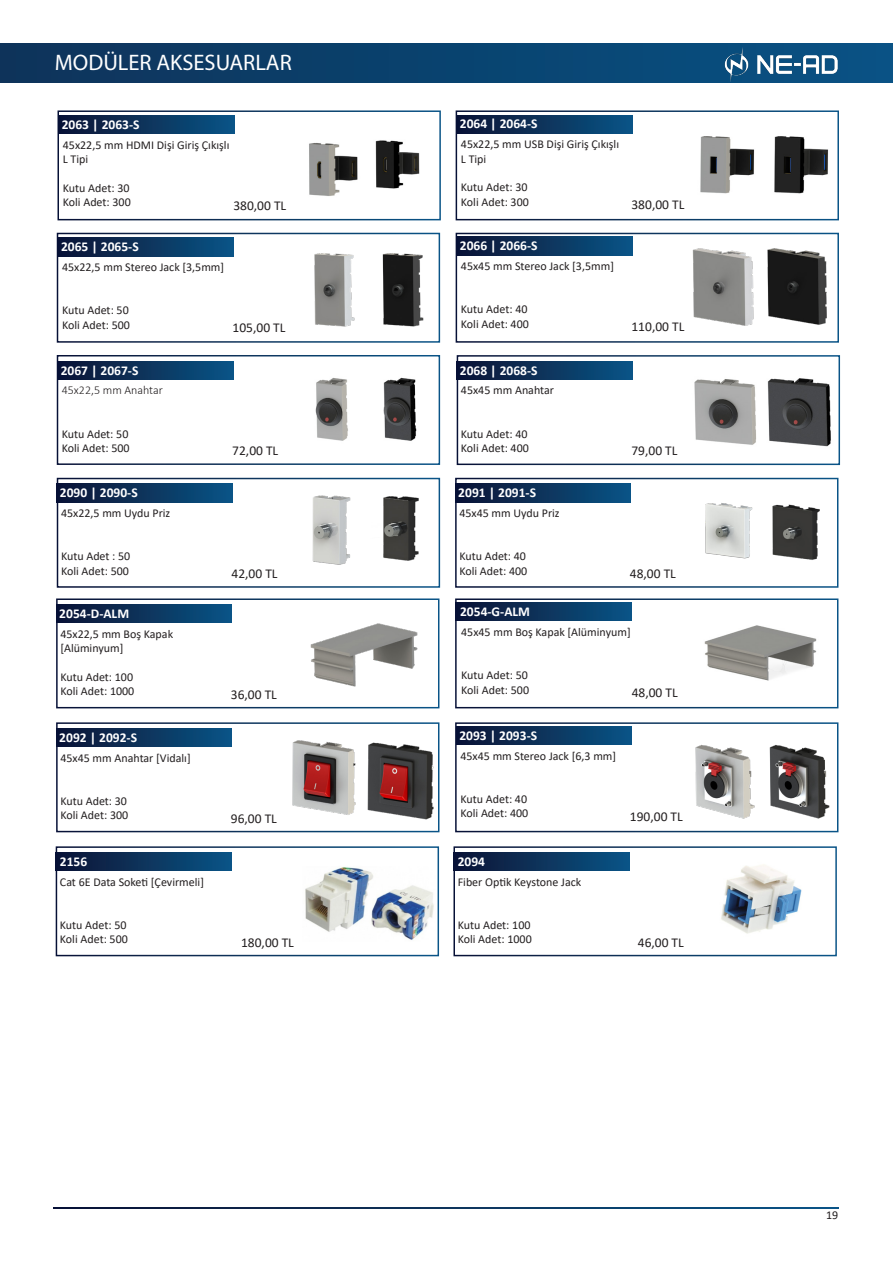
<style>
.page{position:relative;width:893px;height:1263px;background:#fff}
.page>*{position:absolute;margin:0;border:0;box-sizing:border-box;transform-origin:0 0}
.t1{font:22.5px "Myriad Pro";color:#fff}
.t2{font:700 13.5px "Calibri";color:#fff}
.t3{font:13.5px "Calibri";color:#231f20}
.t4{font:12px/14.4px "Calibri";color:#231f20}
.t5{font:300 12px "Calibri";color:#231f20}
</style>
<div class="page">
<svg style="left:54px;top:1207px;width:785px;height:1px"></svg>
<div style="left:58px;top:110px;width:383px;height:110px;border:2px solid #fff"></div>
<div style="left:456px;top:110px;width:383px;height:110px;border:2px solid #fff"></div>
<div style="left:57px;top:233px;width:383px;height:110px;border:2px solid #fff"></div>
<div style="left:456px;top:233px;width:383px;height:110px;border:2px solid #fff"></div>
<div style="left:59px;top:116px;width:175px;height:18px;background:linear-gradient(to right,#0c1234,#0a5585)"></div>
<div style="left:457px;top:115px;width:175px;height:18px;background:linear-gradient(to right,#0c1234,#0a5585)"></div>
<div style="left:58px;top:238px;width:175px;height:18px;background:linear-gradient(to right,#0c1234,#0a5585)"></div>
<div style="left:457px;top:237px;width:175px;height:18px;background:linear-gradient(to right,#0c1234,#0a5585)"></div>
<img style="left:375px;top:140px;width:45px;height:49px">
<img style="left:309px;top:143px;width:49px;height:53px">
<img style="left:774px;top:136px;width:54px;height:58px">
<img style="left:700px;top:136px;width:55px;height:58px">
<img style="left:382px;top:253px;width:42px;height:74px">
<img style="left:314px;top:253px;width:41px;height:74px">
<img style="left:767px;top:248px;width:60px;height:77px">
<img style="left:692px;top:248px;width:62px;height:78px">
<div style="left:57px;top:355px;width:383px;height:110px;border:2px solid #fff"></div>
<div style="left:457px;top:355px;width:383px;height:110px;border:2px solid #fff"></div>
<div style="left:57px;top:478px;width:383px;height:110px;border:2px solid #fff"></div>
<div style="left:455px;top:478px;width:383px;height:110px;border:2px solid #fff"></div>
<div style="left:56px;top:598px;width:383px;height:110px;border:2px solid #fff"></div>
<div style="left:56px;top:722px;width:383px;height:110px;border:2px solid #fff"></div>
<div style="left:455px;top:598px;width:383px;height:110px;border:2px solid #fff"></div>
<div style="left:455px;top:722px;width:383px;height:110px;border:2px solid #fff"></div>
<div style="left:58px;top:361px;width:175px;height:18px;background:linear-gradient(to right,#0c1234,#0a5586)"></div>
<div style="left:457px;top:361px;width:175px;height:18px;background:linear-gradient(to right,#0c1234,#0a5585)"></div>
<div style="left:57px;top:484px;width:175px;height:18px;background:linear-gradient(to right,#0c1234,#0a5585)"></div>
<div style="left:455px;top:484px;width:176px;height:18px;background:linear-gradient(to right,#0c1234,#0a5485)"></div>
<div style="left:56px;top:605px;width:176px;height:18px;background:linear-gradient(to right,#0c1234,#0a5485)"></div>
<div style="left:56px;top:728px;width:176px;height:19px;background:linear-gradient(to right,#0c1234,#0a5485)"></div>
<div style="left:456px;top:603px;width:175px;height:18px;background:linear-gradient(to right,#0c1234,#0a5585)"></div>
<div style="left:456px;top:727px;width:176px;height:18px;background:linear-gradient(to right,#0c1234,#0a5485)"></div>
<img style="left:383px;top:377px;width:34px;height:64px">
<img style="left:315px;top:377px;width:33px;height:64px">
<img style="left:767px;top:378px;width:64px;height:69px">
<img style="left:694px;top:379px;width:62px;height:66px">
<img style="left:383px;top:496px;width:36px;height:65px">
<img style="left:312px;top:495px;width:39px;height:70px">
<img style="left:772px;top:504px;width:48px;height:56px">
<img style="left:705px;top:503px;width:48px;height:56px">
<img style="left:310px;top:623px;width:108px;height:64px">
<img style="left:367px;top:742px;width:67px;height:78px">
<img style="left:292px;top:740px;width:64px;height:75px">
<img style="left:704px;top:625px;width:113px;height:56px">
<img style="left:769px;top:745px;width:61px;height:74px">
<img style="left:695px;top:744px;width:60px;height:75px">
<div style="left:56px;top:846px;width:383px;height:110px;border:2px solid #fff"></div>
<div style="left:56px;top:852px;width:175px;height:19px;background:linear-gradient(to right,#0c1234,#0a5585)"></div>
<img style="left:305px;top:867px;width:129px;height:73px">
<div style="left:453px;top:846px;width:384px;height:110px;border:2px solid #fff"></div>
<div style="left:453px;top:852px;width:176px;height:19px;background:linear-gradient(to right,#0c1234,#0a5485)"></div>
<img style="left:721px;top:864px;width:81px;height:70px">
<svg style="left:0;top:44px;width:893px;height:39px;background:#0a406c"></svg>
<img style="left:712px;top:43px;width:127px;height:40px">
<p class="t1" style="left:55px;top:49px;width:239px">MODÜLER AKSESUARLAR</p>
<p class="t2" style="left:460px;top:114px;width:79px">2064 | 2064-S</p>
<p class="t4" style="left:461px;top:137px;width:160px">45x22,5 mm USB Dişi Giriş Çıkışlı<br>L Tipi</p>
<p class="t4" style="left:461px;top:180px;width:68px">Kutu Adet: 30</p>
<p class="t4" style="left:461px;top:194px;width:69px">Koli Adet: 300</p>
<p class="t2" style="left:62px;top:115px;width:79px">2063 | 2063-S</p>
<p class="t4" style="left:63px;top:137px;width:168px">45x22,5 mm HDMI Dişi Giriş Çıkışlı<br>L Tipi</p>
<p class="t4" style="left:63px;top:180px;width:68px">Kutu Adet: 30</p>
<p class="t4" style="left:63px;top:195px;width:69px">Koli Adet: 300</p>
<p class="t3" style="left:233px;top:196px;width:54px">380,00 TL</p>
<p class="t3" style="left:631px;top:195px;width:54px">380,00 TL</p>
<p class="t2" style="left:61px;top:237px;width:79px">2065 | 2065-S</p>
<p class="t4" style="left:62px;top:259px;width:164px">45x22,5 mm Stereo Jack [3,5mm]</p>
<p class="t4" style="left:62px;top:303px;width:69px">Kutu Adet: 50<br>Koli Adet: 500</p>
<p class="t3" style="left:233px;top:318px;width:54px">105,00 TL</p>
<p class="t2" style="left:61px;top:360px;width:79px">2067 | 2067-S</p>
<p class="t5" style="left:62px;top:383px;width:103px">45x22,5 mm Anahtar</p>
<p class="t4" style="left:62px;top:426px;width:69px">Kutu Adet: 50<br>Koli Adet: 500</p>
<p class="t3" style="left:232px;top:441px;width:48px">72,00 TL</p>
<p class="t2" style="left:60px;top:483px;width:79px">2090 | 2090-S</p>
<p class="t4" style="left:61px;top:506px;width:111px">45x22,5 mm Uydu Priz</p>
<p class="t4" style="left:61px;top:549px;width:71px">Kutu Adet : 50</p>
<p class="t4" style="left:61px;top:563px;width:69px">Koli Adet: 500</p>
<p class="t3" style="left:232px;top:564px;width:48px">42,00 TL</p>
<p class="t2" style="left:59px;top:604px;width:71px">2054-D-ALM</p>
<p class="t4" style="left:60px;top:626px;width:114px">45x22,5 mm Boş Kapak</p>
<p class="t4" style="left:60px;top:641px;width:65px">[Alüminyum]</p>
<p class="t4" style="left:60px;top:669px;width:74px">Kutu Adet: 100</p>
<p class="t4" style="left:60px;top:684px;width:76px">Koli Adet: 1000</p>
<p class="t3" style="left:231px;top:685px;width:48px">36,00 TL</p>
<p class="t2" style="left:59px;top:728px;width:79px">2092 | 2092-S</p>
<p class="t4" style="left:60px;top:750px;width:132px">45x45 mm Anahtar [Vidalı]</p>
<p class="t4" style="left:60px;top:793px;width:68px">Kutu Adet: 30</p>
<p class="t4" style="left:60px;top:808px;width:69px">Koli Adet: 300</p>
<p class="t3" style="left:231px;top:809px;width:48px">96,00 TL</p>
<p class="t2" style="left:60px;top:852px;width:29px">2156</p>
<p class="t4" style="left:60px;top:874px;width:146px">Cat 6E Data Soketi [Çevirmeli]</p>
<p class="t4" style="left:60px;top:917px;width:68px">Kutu Adet: 50</p>
<p class="t4" style="left:60px;top:932px;width:69px">Koli Adet: 500</p>
<p class="t3" style="left:241px;top:933px;width:54px">180,00 TL</p>
<p class="t2" style="left:460px;top:236px;width:79px">2066 | 2066-S</p>
<p class="t4" style="left:461px;top:258px;width:155px">45x45 mm Stereo Jack [3,5mm]</p>
<p class="t4" style="left:461px;top:302px;width:69px">Kutu Adet: 40<br>Koli Adet: 400</p>
<p class="t2" style="left:460px;top:361px;width:79px">2068 | 2068-S</p>
<p class="t4" style="left:461px;top:383px;width:95px">45x45 mm Anahtar</p>
<p class="t4" style="left:461px;top:426px;width:69px">Kutu Adet: 40<br>Koli Adet: 400</p>
<p class="t3" style="left:631px;top:317px;width:54px">110,00 TL</p>
<p class="t3" style="left:631px;top:441px;width:48px">79,00 TL</p>
<p class="t2" style="left:458px;top:483px;width:79px">2091 | 2091-S</p>
<p class="t4" style="left:459px;top:506px;width:102px">45x45 mm Uydu Priz</p>
<p class="t4" style="left:459px;top:549px;width:68px">Kutu Adet: 40</p>
<p class="t4" style="left:459px;top:563px;width:69px">Koli Adet: 400</p>
<p class="t3" style="left:630px;top:564px;width:48px">48,00 TL</p>
<p class="t2" style="left:460px;top:602px;width:71px">2054-G-ALM</p>
<p class="t4" style="left:461px;top:624px;width:171px">45x45 mm Boş Kapak [Alüminyum]</p>
<p class="t4" style="left:461px;top:668px;width:68px">Kutu Adet: 50</p>
<p class="t4" style="left:461px;top:682px;width:69px">Koli Adet: 500</p>
<p class="t2" style="left:459px;top:726px;width:79px">2093 | 2093-S</p>
<p class="t4" style="left:460px;top:748px;width:157px">45x45 mm Stereo Jack [6,3 mm]</p>
<p class="t4" style="left:460px;top:791px;width:68px">Kutu Adet: 40</p>
<p class="t4" style="left:460px;top:806px;width:69px">Koli Adet: 400</p>
<p class="t3" style="left:630px;top:807px;width:54px">190,00 TL</p>
<p class="t3" style="left:632px;top:683px;width:48px">48,00 TL</p>
<p class="t2" style="left:458px;top:852px;width:29px">2094</p>
<p class="t4" style="left:458px;top:874px;width:125px">Fiber Optik Keystone Jack</p>
<p class="t4" style="left:458px;top:917px;width:74px">Kutu Adet: 100</p>
<p class="t4" style="left:458px;top:932px;width:76px">Koli Adet: 1000</p>
<p class="t3" style="left:638px;top:933px;width:48px">46,00 TL</p>
<p class="t4" style="left:826px;top:1207px;width:14px">19</p>
</div>
